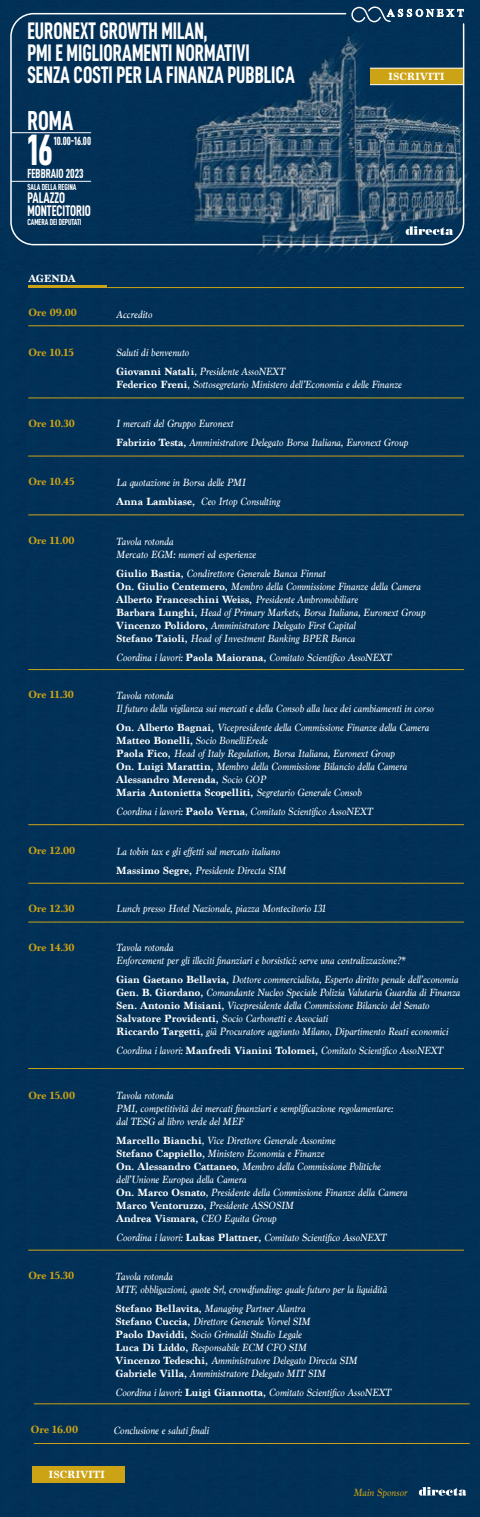
<style>
.page{position:relative;width:480px;height:1517px;background:#fff}
.page>*{position:absolute;margin:0;border:0;box-sizing:border-box;transform-origin:0 0}
.t1{font:44px "D DIN Condensed Bold";color:#fff;scale:.84 1}
.t2{font:27.5px "D DIN Condensed Bold";color:#fff;scale:.84 1}
.t3{font:24px/22px "D DIN Condensed Bold";color:#fff;scale:.84 1}
.t4{font:15.4px/13.2px "D DIN Condensed Bold";color:#fff;scale:.84 1}
.t5{font:13.2px "D DIN Condensed Bold";color:#fff;scale:.84 1}
.t6{font:11.8px "D DIN Condensed Bold";color:#fff;scale:.84 1}
.t7{font:italic 11px/13px "Marion";color:#fff}
.t8{font:700 11px "Marion";color:#cca314}
.t9{font:700 11px "Marion";color:#fff}
.t10{font:italic 11px "Marion";color:#cca314}
.t11{font:8.8px "D DIN Condensed Bold";color:#fff;scale:.84 1}
.s1{font-weight:700;font-style:normal}
</style>
<div class="page">
<div style="left:0;top:0;width:480px;height:836px;background:#023157"></div>
<div style="left:0;top:836px;width:480px;height:681px;background:#023157"></div>
<svg style="left:10px;top:12px;width:455px;height:234px"></svg>
<svg style="left:406px;top:226px;width:47px;height:9px"></svg>
<svg style="left:351px;top:6px;width:112px;height:16px"></svg>
<div style="left:370px;top:68px;width:93px;height:16px;background:#cca314"></div>
<hr style="left:370px;top:84px;width:93px;height:1px;background:#fff">
<hr style="left:370px;top:68px;width:93px;height:1px;background:#fff">
<hr style="left:29px;top:325px;width:435px;height:1px;background:#cca314">
<hr style="left:29px;top:398px;width:435px;height:1px;background:#cca314">
<hr style="left:29px;top:456px;width:435px;height:1px;background:#cca314">
<hr style="left:29px;top:514px;width:435px;height:1px;background:#cca314">
<hr style="left:29px;top:883px;width:435px;height:1px;background:#cca314">
<hr style="left:29px;top:922px;width:435px;height:1px;background:#cca314">
<hr style="left:29px;top:1068px;width:435px;height:1px;background:#cca314">
<hr style="left:29px;top:1250px;width:435px;height:1px;background:#cca314">
<hr style="left:34px;top:1403px;width:435px;height:1px;background:#cca314">
<hr style="left:34px;top:1443px;width:435px;height:1px;background:#cca314">
<hr style="left:29px;top:669px;width:435px;height:1px;background:#cca314">
<hr style="left:29px;top:824px;width:435px;height:1px;background:#cca314">
<hr style="left:108px;top:287px;width:356px;height:1px;background:#cca314">
<hr style="left:28px;top:285px;width:79px;height:3px;background:#cca314">
<svg style="left:419px;top:1486px;width:47px;height:9px"></svg>
<div style="left:32px;top:1466px;width:93px;height:17px;background:#cca314"></div>
<h3 class="t3" style="left:27px;top:19px;width:320px">EURONEXT GROWTH MILAN,<br>PMI E MIGLIORAMENTI NORMATIVI<br>SENZA COSTI PER LA FINANZA PUBBLICA</h3>
<h2 class="t2" style="left:27px;top:106px;width:56px">ROMA</h2>
<h1 class="t1" style="left:27px;top:125px;width:32px">16</h1>
<p class="t5" style="left:27px;top:166px;width:68px">FEBBRAIO 2023</p>
<p class="t11" style="left:27px;top:182px;width:60px">SALA DELLA REGINA</p>
<h3 class="t4" style="left:27px;top:191px;width:77px">PALAZZO<br>MONTECITORIO</h3>
<p class="t11" style="left:27px;top:217px;width:66px">CAMERA DEI DEPUTATI</p>
<p class="t6" style="left:54px;top:134px;width:46px">10.00-16.00</p>
<p class="t9" style="left:28px;top:272px;width:49px">AGENDA</p>
<p class="t8" style="left:28px;top:306px;width:50px">Ore 09.00</p>
<p class="t7" style="left:116px;top:307px;width:37px">Accredito</p>
<p class="t9" style="left:388px;top:70px;width:58px">ISCRIVITI</p>
<p class="t8" style="left:28px;top:346px;width:47px">Ore 10.15</p>
<p class="t7" style="left:116px;top:343px;width:170px;line-height:19px">Saluti di benvenuto<br><span class="s1">Giovanni Natali</span>, Presidente AssoNEXT</p>
<p class="t7" style="left:116px;top:378px;width:287px"><span class="s1">Federico Freni</span>, Sottosegretario Ministero dell’Economia e delle Finanze</p>
<p class="t8" style="left:28px;top:416px;width:48px">Ore 10.30</p>
<p class="t7" style="left:116px;top:414px;width:293px;line-height:19px">I mercati del Gruppo Euronext<br><span class="s1">Fabrizio Testa,</span> Amministratore Delegato Borsa Italiana, Euronext Group</p>
<p class="t8" style="left:28px;top:475px;width:48px">Ore 10.45</p>
<p class="t7" style="left:116px;top:473px;width:165px;line-height:19px">La quotazione in Borsa delle PMI<br><span class="s1">Anna Lambiase,</span> Ceo Irtop Consulting</p>
<p class="t8" style="left:28px;top:534px;width:48px">Ore 11.00</p>
<p class="t7" style="left:116px;top:534px;width:141px">Tavola rotonda<br>Mercato EGM: numeri ed esperienze</p>
<p class="t7" style="left:116px;top:566px;width:311px"><span class="s1">Giulio Bastia,</span> Condirettore Generale Banca Finnat<br><span class="s1">On. Giulio Centemero,</span> Membro della Commissione Finanze della Camera <span class="s1">Alberto Franceschini Weiss,</span> Presidente Ambromobiliare<br><span class="s1">Barbara Lunghi,</span> Head of Primary Markets, Borsa Italiana, Euronext Group <span class="s1">Vincenzo Polidoro,</span> Amministratore Delegato First Capital<br><span class="s1">Stefano Taioli,</span> Head of Investment Banking BPER Banca</p>
<p class="t7" style="left:116px;top:650px;width:277px">Coordina i lavori: <span class="s1">Paola Maiorana,</span> Comitato Scientifico AssoNEXT</p>
<p class="t8" style="left:28px;top:688px;width:47px">Ore 11.30</p>
<p class="t7" style="left:116px;top:688px;width:319px">Tavola rotonda<br>Il futuro della vigilanza sui mercati e della Consob alla luce dei cambiamenti in corso</p>
<p class="t7" style="left:116px;top:720px;width:314px"><span class="s1">On. Alberto Bagnai,</span> Vicepresidente della Commissione Finanze della Camera <span class="s1">Matteo Bonelli,</span> Socio BonelliErede<br><span class="s1">Paola Fico,</span> Head of Italy Regulation, Borsa Italiana, Euronext Group<br><span class="s1">On. Luigi Marattin,</span> Membro della Commissione Bilancio della Camera <span class="s1">Alessandro Merenda,</span> Socio GOP<br><span class="s1">Maria Antonietta Scopelliti,</span> Segretario Generale Consob</p>
<p class="t7" style="left:116px;top:804px;width:258px">Coordina i lavori: <span class="s1">Paolo Verna</span>, Comitato Scientifico AssoNEXT</p>
<p class="t8" style="left:28px;top:844px;width:49px">Ore 12.00</p>
<p class="t7" style="left:116px;top:841px;width:171px;line-height:19px">La tobin tax e gli effetti sul mercato italiano<br><span class="s1">Massimo Segre,</span> Presidente Directa SIM</p>
<p class="t8" style="left:28px;top:901px;width:48px">Ore 12.30</p>
<p class="t7" style="left:116px;top:902px;width:211px">Lunch presso Hotel Nazionale, piazza Montecitorio 131</p>
<p class="t8" style="left:28px;top:940px;width:48px">Ore 14.30</p>
<p class="t7" style="left:116px;top:941px;width:290px">Tavola rotonda<br>Enforcement per gli illeciti finanziari e borsistici: serve una centralizzazione?*</p>
<p class="t7" style="left:116px;top:973px;width:345px"><span class="s1">Gian Gaetano Bellavia,</span> Dottore commercialista, Esperto diritto penale dell’economia <span class="s1">Gen. B. Giordano,</span> Comandante Nucleo Speciale Polizia Valutaria Guardia di Finanza <span class="s1">Sen. Antonio Misiani,</span> Vicepresidente della Commissione Bilancio del Senato <span class="s1">Salvatore Providenti,</span> Socio Carbonetti e Associati<br><span class="s1">Riccardo Targetti,</span> già Procuratore aggiunto Milano, Dipartimento Reati economici</p>
<p class="t7" style="left:116px;top:1044px;width:328px">Coordina i lavori: <span class="s1">Manfredi Vianini Tolomei,</span> Comitato Scientifico AssoNEXT</p>
<p class="t8" style="left:28px;top:1088px;width:48px">Ore 15.00</p>
<p class="t7" style="left:116px;top:1089px;width:278px">Tavola rotonda<br>PMI, competitività dei mercati finanziari e semplificazione regolamentare: dal TESG al libro verde del MEF</p>
<p class="t7" style="left:116px;top:1134px;width:293px"><span class="s1">Marcello Bianchi</span>, Vice Direttore Generale Assonime<br><span class="s1">Stefano Cappiello,</span> Ministero Economia e Finanze<br><span class="s1">On. Alessandro Cattaneo,</span> Membro della Commissione Politiche dell’Unione Europea della Camera<br><span class="s1">On. Marco Osnato</span>, Presidente della Commissione Finanze della Camera <span class="s1">Marco Ventoruzzo,</span> Presidente ASSOSIM<br><span class="s1">Andrea Vismara,</span> CEO Equita Group</p>
<p class="t7" style="left:116px;top:1231px;width:271px">Coordina i lavori: <span class="s1">Lukas Plattner,</span> Comitato Scientifico AssoNEXT</p>
<p class="t8" style="left:28px;top:1269px;width:48px">Ore 15.30</p>
<p class="t7" style="left:116px;top:1269px;width:273px">Tavola rotonda<br>MTF, obbligazioni, quote Srl, crowdfunding: quale futuro per la liquidità</p>
<p class="t7" style="left:116px;top:1301px;width:243px"><span class="s1">Stefano Bellavita,</span> Managing Partner Alantra<br><span class="s1">Stefano Cuccia,</span> Direttore Generale Vorvel SIM<br><span class="s1">Paolo Daviddi,</span> Socio Grimaldi Studio Legale<br><span class="s1">Luca Di Liddo,</span> Responsabile ECM CFO SIM<br><span class="s1">Vincenzo Tedeschi,</span> Amministratore Delegato Directa SIM <span class="s1">Gabriele Villa,</span> Amministratore Delegato MIT SIM</p>
<p class="t7" style="left:116px;top:1385px;width:277px">Coordina i lavori: <span class="s1">Luigi Giannotta,</span> Comitato Scientifico AssoNEXT</p>
<p class="t8" style="left:31px;top:1422px;width:49px">Ore 16.00</p>
<p class="t7" style="left:113px;top:1424px;width:97px">Conclusione e saluti finali</p>
<p class="t9" style="left:48px;top:1467px;width:58px">ISCRIVITI</p>
<p class="t10" style="left:353px;top:1485px;width:55px">Main Sponsor</p>
</div>
